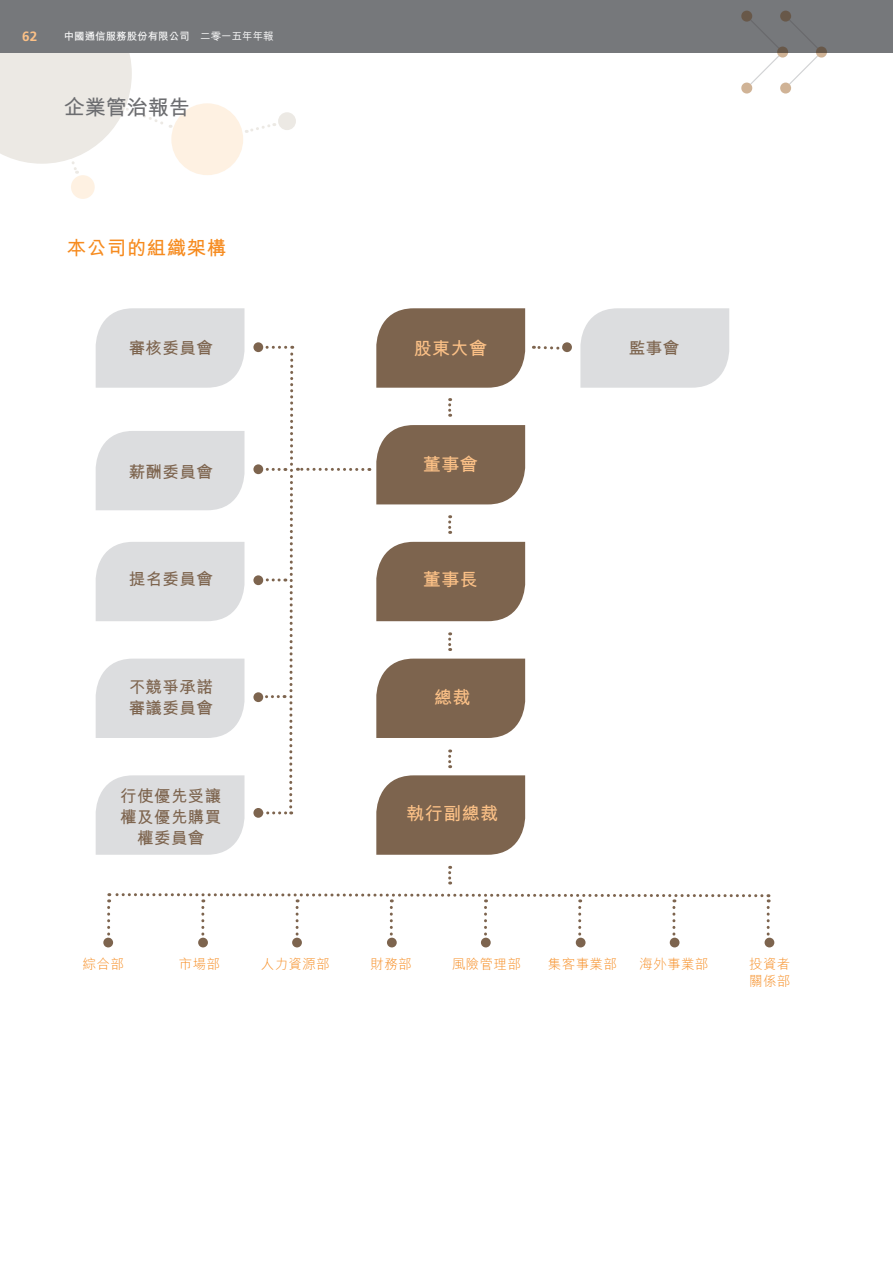
<style>
.page{position:relative;width:893px;height:1263px;background:#fff}
.page>*{position:absolute;margin:0;border:0;box-sizing:border-box;transform-origin:0 0}
.t1{font:700 21px "M Hei HK";color:#6c6d70}
.t2{font:700 19.5px "M Hei HK";letter-spacing:.025em;color:#f68b1f}
.t3{font:700 18px "M Hei HK";letter-spacing:.025em;color:#fcc187}
.t4{font:700 16.5px/21px "M Hei HK";letter-spacing:.025em;color:#7d644e}
.t5{font:300 13.5px/16.5px "M Hei HK";letter-spacing:.025em;color:#f68b1f}
.t6{font:700 13.5px "Frutiger LT Std";color:#fcc187}
.t7{font:700 10.5px "M Hei HK";color:#fff}
.s1{font-weight:500}
</style>
<div class="page">
<div style="left:171px;top:103px;width:72px;height:72px;background:#fef1e2;border-radius:50%"></div>
<div style="left:71px;top:175px;width:24px;height:24px;background:#fef1e2;border-radius:50%"></div>
<div style="left:278px;top:112px;width:18px;height:18px;background:#ece9e4;border-radius:50%"></div>
<svg style="left:246px;top:123px;width:29px;height:10px"></svg>
<svg style="left:0;top:53px;width:171px;height:121px"></svg>
<div style="left:0;top:0;width:892px;height:53px;background:#76787b"></div>
<svg style="left:741px;top:11px;width:86px;height:83px"></svg>
<svg style="left:580px;top:308px;width:149px;height:80px;background:#dddee0"></svg>
<div style="left:96px;top:431px;width:148px;height:79px;background:#dcdddf"></div>
<div style="left:96px;top:542px;width:148px;height:79px;background:#dcdddf"></div>
<div style="left:96px;top:659px;width:148px;height:79px;background:#dcdddf"></div>
<div style="left:96px;top:775px;width:148px;height:80px;background:#dcdddf"></div>
<div style="left:96px;top:308px;width:148px;height:80px;background:#dcdddf"></div>
<svg style="left:376px;top:308px;width:149px;height:80px;background:#846c58"></svg>
<svg style="left:533px;top:344px;width:30px;height:6px"></svg>
<svg style="left:257px;top:346px;width:106px;height:468px"></svg>
<svg style="left:448px;top:866px;width:3px;height:18px"></svg>
<svg style="left:107px;top:893px;width:663px;height:48px"></svg>
<svg style="left:376px;top:775px;width:149px;height:80px;background:#846c58"></svg>
<div style="left:376px;top:542px;width:149px;height:79px;background:#7d644e"></div>
<div style="left:376px;top:659px;width:149px;height:79px;background:#7d644e"></div>
<svg style="left:448px;top:398px;width:3px;height:19px"></svg>
<svg style="left:448px;top:632px;width:3px;height:19px"></svg>
<svg style="left:448px;top:515px;width:3px;height:19px"></svg>
<svg style="left:448px;top:749px;width:3px;height:19px"></svg>
<div style="left:376px;top:425px;width:149px;height:79px;background:#7d644e"></div>
<div style="left:103px;top:938px;width:10px;height:9px;background:#7d644e;border-radius:50%"></div>
<div style="left:481px;top:938px;width:10px;height:9px;background:#7d644e;border-radius:50%"></div>
<div style="left:292px;top:938px;width:10px;height:9px;background:#7d644e;border-radius:50%"></div>
<div style="left:253px;top:808px;width:10px;height:10px;background:#7d644e;border-radius:50%"></div>
<div style="left:253px;top:692px;width:10px;height:10px;background:#7d644e;border-radius:50%"></div>
<div style="left:253px;top:575px;width:10px;height:10px;background:#7d644e;border-radius:50%"></div>
<div style="left:253px;top:464px;width:10px;height:10px;background:#7d644e;border-radius:50%"></div>
<div style="left:253px;top:342px;width:10px;height:10px;background:#7d644e;border-radius:50%"></div>
<div style="left:562px;top:342px;width:10px;height:10px;background:#7d644e;border-radius:50%"></div>
<div style="left:670px;top:938px;width:9px;height:9px;background:#7d644e;border-radius:50%"></div>
<div style="left:198px;top:938px;width:10px;height:9px;background:#7d644e;border-radius:50%"></div>
<div style="left:576px;top:938px;width:9px;height:9px;background:#7d644e;border-radius:50%"></div>
<div style="left:387px;top:938px;width:10px;height:9px;background:#7d644e;border-radius:50%"></div>
<div style="left:765px;top:938px;width:9px;height:9px;background:#7d644e;border-radius:50%"></div>
<p class="t6" style="left:22px;top:30px;width:17px">62</p>
<p class="t7" style="left:64px;top:32px;width:211px">中國通信服務股份有限公司 <span class="s1">二零一五年年報</span></p>
<p class="t1" style="left:64px;top:99px;width:127px">企業管治報告</p>
<p class="t2" style="left:67px;top:240px;width:161px">本公司的組織架構</p>
<p class="t3" style="left:414px;top:342px;width:75px">股東大會</p>
<p class="t4" style="left:129px;top:339px;width:86px">審核委員會</p>
<p class="t4" style="left:629px;top:339px;width:52px">監事會</p>
<p class="t4" style="left:129px;top:464px;width:86px">薪酬委員會</p>
<p class="t4" style="left:129px;top:571px;width:86px">提名委員會</p>
<p class="t4" style="left:129px;top:679px;width:86px">不競爭承諾審議委員會</p>
<p class="t4" style="left:120px;top:788px;width:103px;text-align:center">行使優先受讓權及優先購買權委員會</p>
<p class="t3" style="left:423px;top:458px;width:56px">董事會</p>
<p class="t3" style="left:423px;top:572px;width:56px">董事長</p>
<p class="t3" style="left:434px;top:690px;width:38px">總裁</p>
<p class="t3" style="left:406px;top:806px;width:93px">執行副總裁</p>
<p class="t5" style="left:83px;top:958px;width:43px">綜合部</p>
<p class="t5" style="left:179px;top:958px;width:43px">市場部</p>
<p class="t5" style="left:261px;top:958px;width:70px">人力資源部</p>
<p class="t5" style="left:371px;top:958px;width:43px">財務部</p>
<p class="t5" style="left:452px;top:958px;width:70px">風險管理部</p>
<p class="t5" style="left:548px;top:958px;width:70px">集客事業部</p>
<p class="t5" style="left:640px;top:958px;width:70px">海外事業部</p>
<p class="t5" style="left:749px;top:958px;width:43px">投資者關係部</p>
</div>
